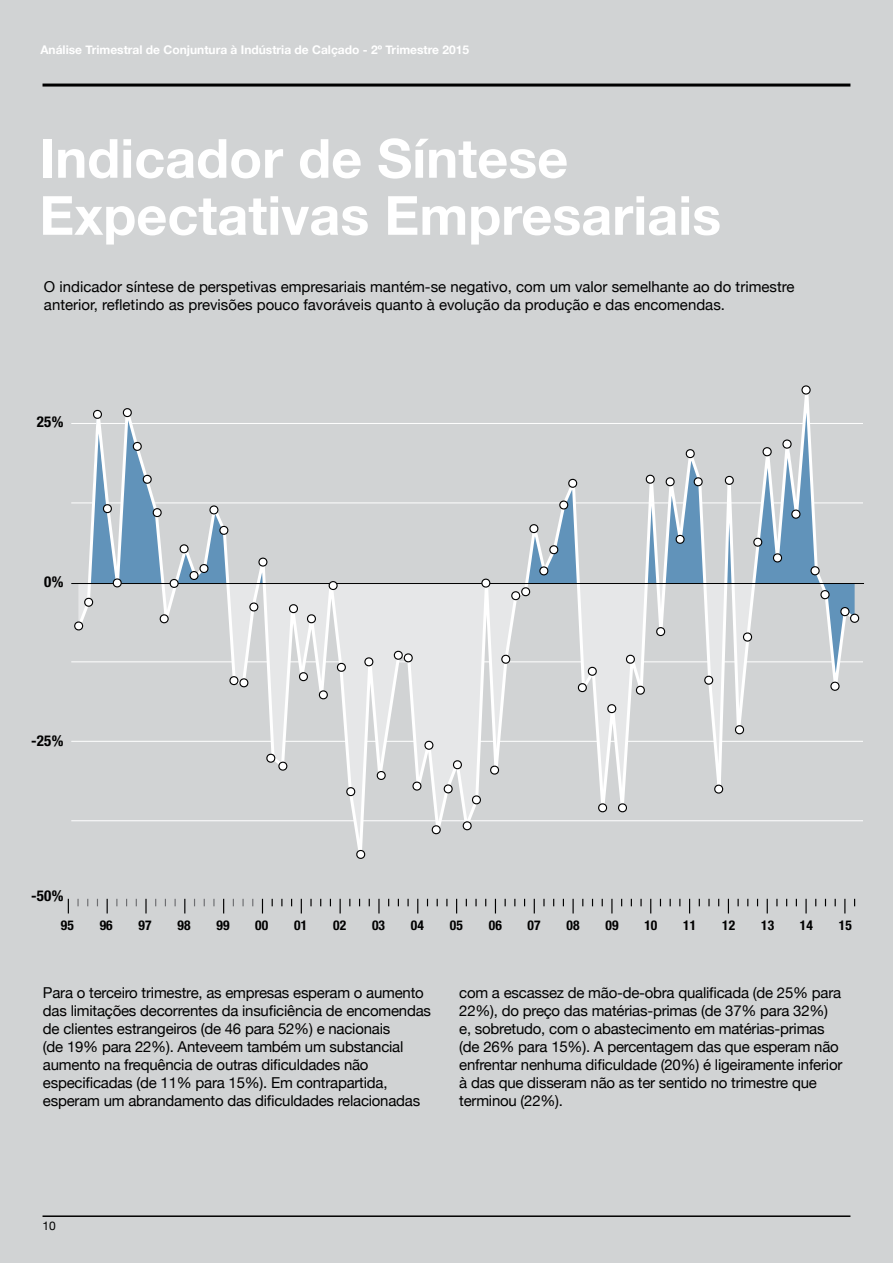
<style>
.page{position:relative;width:893px;height:1263px;background:#d1d3d4}
.page>*{position:absolute;margin:0;border:0;box-sizing:border-box;transform-origin:0 0}
.t1{font:700 54px/57px "Helvetica Neue";color:#fff}
.t2{font:15px/18px "Helvetica Neue";letter-spacing:-.015em;color:#000}
.t3{font:700 condensed 15px "Helvetica Neue";color:#000}
.t4{font:700 condensed 13.5px "Helvetica Neue";letter-spacing:.01em;color:#000}
.t5{font:700 12px "Helvetica Neue";color:#fff}
.t6{font:12px "Helvetica Neue";color:#000}
</style>
<div class="page">
<hr style="left:43px;top:84px;width:807px;height:3px;background:#000">
<hr style="left:43px;top:1215px;width:807px;height:2px;background:#000">
<hr style="left:71px;top:820px;width:792px;height:1px;background:#fff">
<hr style="left:71px;top:741px;width:792px;height:1px;background:#fff">
<hr style="left:71px;top:661px;width:792px;height:1px;background:#fff">
<hr style="left:71px;top:502px;width:792px;height:1px;background:#fff">
<hr style="left:71px;top:423px;width:792px;height:1px;background:#fff">
<svg style="left:75px;top:502px;width:784px;height:354px"></svg>
<svg style="left:262px;top:899px;width:1px;height:14px"></svg>
<svg style="left:301px;top:899px;width:1px;height:14px"></svg>
<svg style="left:310px;top:899px;width:2px;height:7px"></svg>
<svg style="left:340px;top:899px;width:1px;height:14px"></svg>
<svg style="left:378px;top:899px;width:2px;height:14px"></svg>
<svg style="left:407px;top:899px;width:2px;height:7px"></svg>
<svg style="left:417px;top:899px;width:1px;height:14px"></svg>
<svg style="left:456px;top:899px;width:1px;height:14px"></svg>
<svg style="left:475px;top:899px;width:2px;height:7px"></svg>
<svg style="left:495px;top:899px;width:1px;height:14px"></svg>
<svg style="left:534px;top:899px;width:1px;height:14px"></svg>
<svg style="left:543px;top:899px;width:2px;height:7px"></svg>
<svg style="left:572px;top:899px;width:2px;height:14px"></svg>
<svg style="left:611px;top:899px;width:1px;height:14px"></svg>
<svg style="left:640px;top:899px;width:2px;height:7px"></svg>
<svg style="left:650px;top:899px;width:1px;height:14px"></svg>
<svg style="left:68px;top:899px;width:1px;height:14px"></svg>
<svg style="left:242px;top:899px;width:2px;height:7px"></svg>
<svg style="left:223px;top:899px;width:1px;height:14px"></svg>
<svg style="left:213px;top:899px;width:2px;height:7px"></svg>
<svg style="left:184px;top:899px;width:1px;height:14px"></svg>
<svg style="left:145px;top:899px;width:2px;height:14px"></svg>
<svg style="left:107px;top:899px;width:1px;height:14px"></svg>
<svg style="left:77px;top:899px;width:2px;height:7px"></svg>
<svg style="left:689px;top:899px;width:1px;height:14px"></svg>
<svg style="left:728px;top:899px;width:1px;height:14px"></svg>
<svg style="left:737px;top:899px;width:2px;height:7px"></svg>
<svg style="left:708px;top:899px;width:2px;height:7px"></svg>
<svg style="left:767px;top:899px;width:1px;height:14px"></svg>
<svg style="left:805px;top:899px;width:2px;height:14px"></svg>
<svg style="left:844px;top:899px;width:1px;height:14px"></svg>
<hr style="left:71px;top:583px;width:793px;height:1px;background:#000">
<svg style="left:265px;top:752px;width:22px;height:20px"></svg>
<svg style="left:297px;top:671px;width:11px;height:12px"></svg>
<svg style="left:305px;top:613px;width:11px;height:12px"></svg>
<svg style="left:317px;top:689px;width:11px;height:12px"></svg>
<svg style="left:345px;top:786px;width:10px;height:11px"></svg>
<svg style="left:355px;top:848px;width:10px;height:11px"></svg>
<svg style="left:335px;top:661px;width:11px;height:12px"></svg>
<svg style="left:363px;top:656px;width:10px;height:12px"></svg>
<svg style="left:375px;top:769px;width:11px;height:12px"></svg>
<svg style="left:392px;top:649px;width:21px;height:15px"></svg>
<svg style="left:411px;top:780px;width:10px;height:12px"></svg>
<svg style="left:423px;top:739px;width:10px;height:12px"></svg>
<svg style="left:430px;top:824px;width:11px;height:12px"></svg>
<svg style="left:442px;top:783px;width:11px;height:12px"></svg>
<svg style="left:451px;top:759px;width:11px;height:12px"></svg>
<svg style="left:461px;top:820px;width:11px;height:12px"></svg>
<svg style="left:288px;top:603px;width:10px;height:12px"></svg>
<svg style="left:73px;top:408px;width:194px;height:281px"></svg>
<svg style="left:327px;top:580px;width:11px;height:11px"></svg>
<svg style="left:470px;top:385px;width:389px;height:429px"></svg>
<p class="t5" style="left:40px;top:42px;width:430px">Análise Trimestral de Conjuntura à Indústria de Calçado - 2º Trimestre 2015</p>
<h1 class="t1" style="left:39px;top:129px;width:683px">Indicador de Síntese<br>Expectativas Empresariais</h1>
<p class="t2" style="left:44px;top:277px;width:752px">O indicador síntese de perspetivas empresariais mantém-se negativo, com um valor semelhante ao do trimestre anterior, refletindo as previsões pouco favoráveis quanto à evolução da produção e das encomendas.</p>
<p class="t3" style="left:37px;top:413px;width:28px">25%</p>
<p class="t3" style="left:44px;top:573px;width:21px">0%</p>
<p class="t3" style="left:31px;top:731px;width:34px">-25%</p>
<p class="t3" style="left:31px;top:887px;width:34px">-50%</p>
<p class="t4" style="left:61px;top:917px;width:15px">95</p>
<p class="t4" style="left:100px;top:917px;width:15px">96</p>
<p class="t4" style="left:139px;top:917px;width:15px">97</p>
<p class="t4" style="left:178px;top:917px;width:15px">98</p>
<p class="t4" style="left:216px;top:917px;width:15px">99</p>
<p class="t4" style="left:255px;top:917px;width:15px">00</p>
<p class="t4" style="left:294px;top:917px;width:15px">01</p>
<p class="t4" style="left:333px;top:917px;width:15px">02</p>
<p class="t4" style="left:372px;top:917px;width:15px">03</p>
<p class="t4" style="left:411px;top:917px;width:15px">04</p>
<p class="t4" style="left:450px;top:917px;width:15px">05</p>
<p class="t4" style="left:489px;top:917px;width:15px">06</p>
<p class="t4" style="left:528px;top:917px;width:15px">07</p>
<p class="t4" style="left:566px;top:917px;width:15px">08</p>
<p class="t4" style="left:605px;top:917px;width:15px">09</p>
<p class="t4" style="left:644px;top:917px;width:15px">10</p>
<p class="t4" style="left:683px;top:917px;width:15px">11</p>
<p class="t4" style="left:722px;top:917px;width:15px">12</p>
<p class="t4" style="left:761px;top:917px;width:15px">13</p>
<p class="t4" style="left:800px;top:917px;width:15px">14</p>
<p class="t4" style="left:839px;top:917px;width:15px">15</p>
<p class="t2" style="left:43px;top:983px;width:389px">Para o terceiro trimestre, as empresas esperam o aumento das limitações decorrentes da insuficiência de encomendas de clientes estrangeiros (de 46 para 52%) e nacionais<br>(de 19% para 22%). Anteveem também um substancial aumento na frequência de outras dificuldades não especificadas (de 11% para 15%). Em contrapartida, esperam um abrandamento das dificuldades relacionadas</p>
<p class="t2" style="left:459px;top:983px;width:385px">com a escassez de mão-de-obra qualificada (de 25% para 22%), do preço das matérias-primas (de 37% para 32%) e, sobretudo, com o abastecimento em matérias-primas (de 26% para 15%). A percentagem das que esperam não enfrentar nenhuma dificuldade (20%) é ligeiramente inferior à das que disseram não as ter sentido no trimestre que terminou (22%).</p>
<p class="t6" style="left:43px;top:1218px;width:15px">10</p>
</div>
